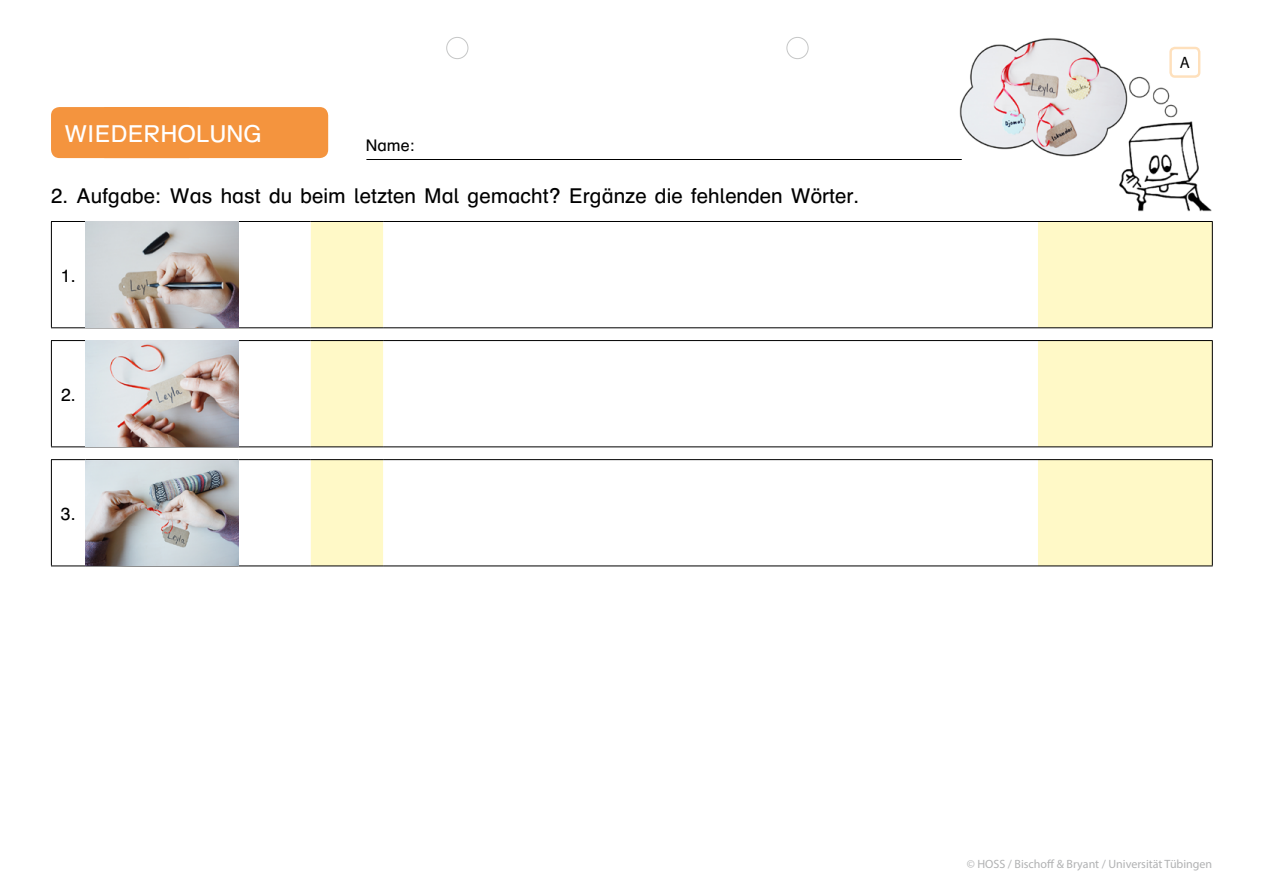
<style>
.page{position:relative;width:1263px;height:893px;background:#fff}
.page>*{position:absolute;margin:0;border:0;box-sizing:border-box;transform-origin:0 0}
.t1{font:24px "Druckschrift BY WOK";color:#fff}
.t2{font:21px "Druckschrift BY WOK";color:#000}
.t3{font:18px "Druckschrift BY WOK";color:#000}
.t4{font:16.5px "Druckschrift BY WOK";color:#000}
.t5{font:16.5px "Myriad Pro";color:#000}
.t6{font:12px "Myriad Pro";color:#b1b2b3}
</style>
<div class="page">
<svg style="left:311px;top:222px;width:901px;height:344px"></svg>
<hr style="left:51px;top:221px;width:34px;height:1px;background:#000">
<hr style="left:51px;top:222px;width:1px;height:105px;background:#000">
<hr style="left:85px;top:221px;width:153px;height:1px;background:#000">
<hr style="left:238px;top:221px;width:73px;height:1px;background:#000">
<hr style="left:311px;top:221px;width:72px;height:1px;background:#000">
<hr style="left:383px;top:221px;width:655px;height:1px;background:#000">
<hr style="left:1038px;top:221px;width:175px;height:1px;background:#000">
<hr style="left:1212px;top:222px;width:1px;height:105px;background:#000">
<hr style="left:51px;top:327px;width:34px;height:1px;background:#000">
<hr style="left:85px;top:327px;width:153px;height:1px;background:#000">
<hr style="left:238px;top:327px;width:73px;height:1px;background:#000">
<hr style="left:311px;top:327px;width:72px;height:1px;background:#000">
<hr style="left:383px;top:327px;width:655px;height:1px;background:#000">
<hr style="left:1038px;top:327px;width:175px;height:1px;background:#000">
<hr style="left:51px;top:340px;width:34px;height:1px;background:#000">
<hr style="left:51px;top:341px;width:1px;height:105px;background:#000">
<hr style="left:85px;top:340px;width:153px;height:1px;background:#000">
<hr style="left:238px;top:340px;width:73px;height:1px;background:#000">
<hr style="left:311px;top:340px;width:72px;height:1px;background:#000">
<hr style="left:383px;top:340px;width:655px;height:1px;background:#000">
<hr style="left:1038px;top:340px;width:175px;height:1px;background:#000">
<hr style="left:1212px;top:341px;width:1px;height:105px;background:#000">
<hr style="left:51px;top:446px;width:34px;height:1px;background:#000">
<hr style="left:85px;top:446px;width:153px;height:1px;background:#000">
<hr style="left:238px;top:446px;width:73px;height:1px;background:#000">
<hr style="left:311px;top:446px;width:72px;height:1px;background:#000">
<hr style="left:383px;top:446px;width:655px;height:1px;background:#000">
<hr style="left:1038px;top:446px;width:175px;height:1px;background:#000">
<hr style="left:51px;top:459px;width:34px;height:1px;background:#000">
<hr style="left:51px;top:460px;width:1px;height:106px;background:#000">
<hr style="left:85px;top:459px;width:153px;height:1px;background:#000">
<hr style="left:238px;top:459px;width:73px;height:1px;background:#000">
<hr style="left:311px;top:459px;width:72px;height:1px;background:#000">
<hr style="left:383px;top:459px;width:655px;height:1px;background:#000">
<hr style="left:1038px;top:459px;width:175px;height:1px;background:#000">
<hr style="left:1212px;top:460px;width:1px;height:106px;background:#000">
<hr style="left:51px;top:566px;width:34px;height:1px;background:#000">
<hr style="left:85px;top:566px;width:153px;height:1px;background:#000">
<hr style="left:238px;top:566px;width:73px;height:1px;background:#000">
<hr style="left:311px;top:566px;width:72px;height:1px;background:#000">
<hr style="left:383px;top:566px;width:655px;height:1px;background:#000">
<hr style="left:1038px;top:566px;width:175px;height:1px;background:#000">
<img style="left:86px;top:222px;width:152px;height:105px">
<img style="left:86px;top:341px;width:152px;height:105px">
<img style="left:86px;top:460px;width:152px;height:105px">
<img style="left:959px;top:38px;width:253px;height:174px">
<div style="left:446px;top:37px;width:22px;height:22px;border:1px solid #c5c6c6;border-radius:50%"></div>
<div style="left:786px;top:37px;width:22px;height:22px;border:1px solid #c5c6c6;border-radius:50%"></div>
<div style="left:51px;top:107px;width:277px;height:51px;background:#f4943e"></div>
<hr style="left:366px;top:159px;width:596px;height:1px;background:#000">
<div style="left:1169px;top:47px;width:31px;height:31px;border:2px solid #fee0bc;border-radius:4px"></div>
<p class="t1" style="left:65px;top:122px;width:199px">WIEDERHOLUNG</p>
<p class="t4" style="left:366px;top:137px;width:51px">Name:</p>
<p class="t2" style="left:51px;top:185px;width:810px">2. Aufgabe: Was hast du beim letzten Mal gemacht? Ergänze die fehlenden Wörter.</p>
<p class="t3" style="left:61px;top:266px;width:16px">1.</p>
<p class="t3" style="left:61px;top:386px;width:16px">2.</p>
<p class="t3" style="left:61px;top:505px;width:16px">3.</p>
<p class="t5" style="left:1180px;top:53px;width:12px">A</p>
<p class="t6" style="left:967px;top:856px;width:247px">© HOSS / Bischoff &amp; Bryant / Universität Tübingen</p>
</div>
